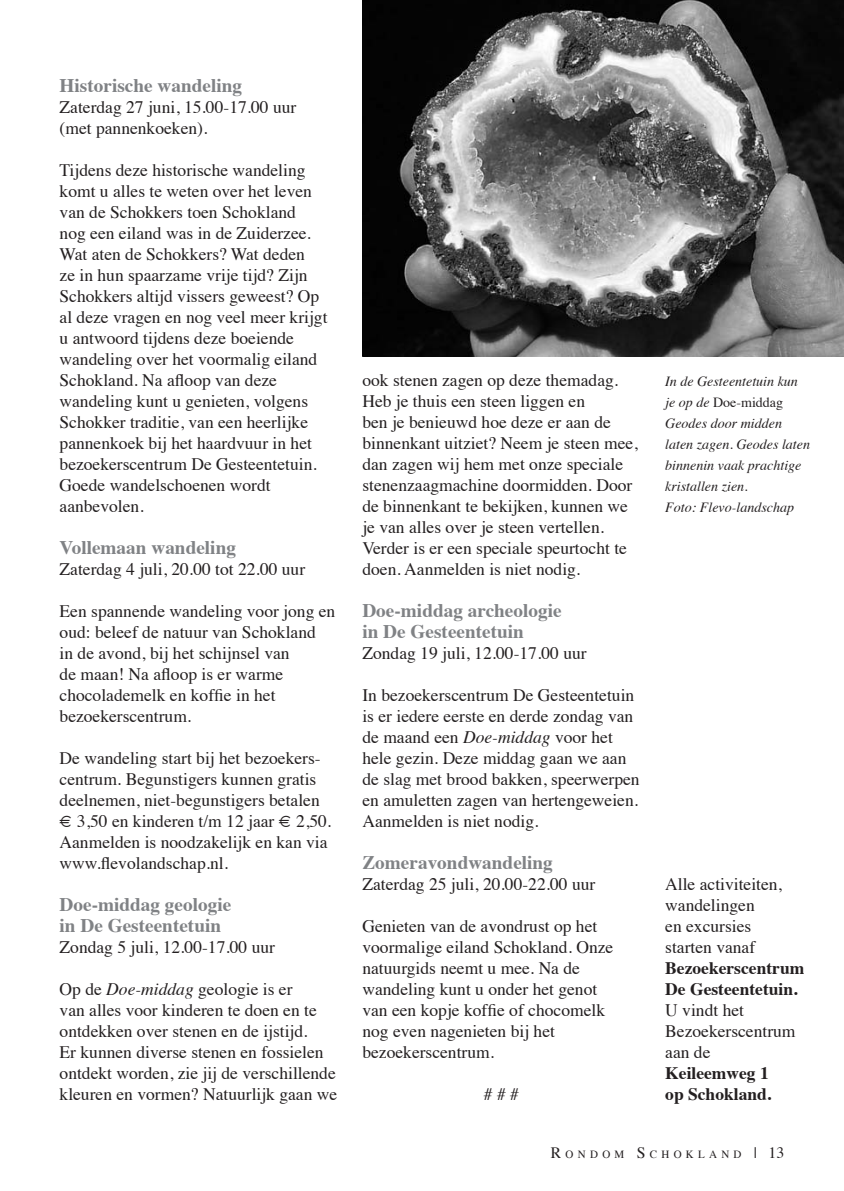
<style>
.page{position:relative;width:844px;height:1191px;background:#fff}
.page>*{position:absolute;margin:0;border:0;box-sizing:border-box;transform-origin:0 0}
.t1{font:700 19.25px/21px "Times";color:#808285}
.t2{font:17.5px/21px "Times";color:#231f20}
.t3{font:700 17.5px/21px "Times";color:#231f20}
.t4{font:italic 14px/21px "Times";color:#231f20}
.t5{font:11.03px "Times";letter-spacing:.385em;color:#231f20}
.s1{font-style:italic}
.s2{font-style:normal}
.s3{font-size:15.75px}
</style>
<div class="page">
<img style="left:363px;top:0;width:480px;height:357px">
<p class="t1" style="left:60px;top:73px;width:184px">Historische wandeling</p>
<p class="t2" style="left:60px;top:95px;width:238px">Zaterdag 27 juni, 15.00-17.00 uur (met pannenkoeken).</p>
<p class="t2" style="left:60px;top:158px;width:269px">Tijdens deze historische wandeling komt u alles te weten over het leven van de Schokkers toen Schokland<br>nog een eiland was in de Zuiderzee.<br>Wat aten de Schokkers? Wat deden<br>ze in hun spaarzame vrije tijd? Zijn Schokkers altijd vissers geweest? Op al deze vragen en nog veel meer krijgt u antwoord tijdens deze boeiende wandeling over het voormalig eiland Schokland. Na afloop van deze wandeling kunt u genieten, volgens Schokker traditie, van een heerlijke pannenkoek bij het haardvuur in het bezoekerscentrum De Gesteentetuin.<br>Goede wandelschoenen wordt aanbevolen.</p>
<p class="t1" style="left:60px;top:535px;width:178px">Vollemaan wandeling</p>
<p class="t2" style="left:60px;top:557px;width:247px">Zaterdag 4 juli, 20.00 tot 22.00 uur</p>
<p class="t2" style="left:60px;top:599px;width:277px">Een spannende wandeling voor jong en oud: beleef de natuur van Schokland<br>in de avond, bij het schijnsel van<br>de maan! Na afloop is er warme chocolademelk en koffie in het bezoekerscentrum.</p>
<p class="t2" style="left:60px;top:746px;width:273px">De wandeling start bij het bezoekers&shy;centrum. Begunstigers kunnen gratis deelnemen, niet-begunstigers betalen € 3,50 en kinderen t/m 12 jaar € 2,50.<br>Aanmelden is noodzakelijk en kan via www.flevolandschap.nl.</p>
<p class="t1" style="left:60px;top:892px;width:173px">Doe-middag geologie in De Gesteentetuin</p>
<p class="t2" style="left:60px;top:935px;width:217px">Zondag 5 juli, 12.00-17.00 uur</p>
<p class="t2" style="left:60px;top:977px;width:279px">Op de <span class="s1">Doe-middag</span> geologie is er<br>van alles voor kinderen te doen en te ontdekken over stenen en de ijstijd.<br>Er kunnen diverse stenen en fossielen ontdekt worden, zie jij de verschillende kleuren en vormen? Natuurlijk gaan we</p>
<p class="t2" style="left:362px;top:368px;width:277px">ook stenen zagen op deze themadag.<br>Heb je thuis een steen liggen en<br>ben je benieuwd hoe deze er aan de binnenkant uitziet? Neem je steen mee, dan zagen wij hem met onze speciale stenenzaagmachine doormidden. Door de binnenkant te bekijken, kunnen we je van alles over je steen vertellen.<br>Verder is er een speciale speurtocht te doen. Aanmelden is niet nodig.</p>
<p class="t1" style="left:362px;top:598px;width:201px">Doe-middag archeologie in De Gesteentetuin</p>
<p class="t2" style="left:362px;top:641px;width:226px">Zondag 19 juli, 12.00-17.00 uur</p>
<p class="t2" style="left:362px;top:683px;width:279px">In bezoekerscentrum De Gesteentetuin is er iedere eerste en derde zondag van de maand een <span class="s1">Doe-middag</span> voor het hele gezin. Deze middag gaan we aan de slag met brood bakken, speerwerpen en amuletten zagen van hertengeweien.<br>Aanmelden is niet nodig.</p>
<p class="t1" style="left:362px;top:850px;width:192px">Zomeravondwandeling</p>
<p class="t2" style="left:362px;top:872px;width:234px">Zaterdag 25 juli, 20.00-22.00 uur</p>
<p class="t2" style="left:362px;top:914px;width:252px">Genieten van de avondrust op het voormalige eiland Schokland. Onze natuurgids neemt u mee. Na de wandeling kunt u onder het genot van een kopje koffie of chocomelk nog even nagenieten bij het bezoekerscentrum.</p>
<p class="t2" style="left:484px;top:1082px;width:36px"># # #</p>
<p class="t4" style="left:665px;top:370px;width:146px">In de Gesteentetuin kun je op de <span class="s2">Doe-middag<br></span>Geodes door midden laten zagen. Geodes laten binnenin vaak prachtige kristallen zien.<br>Foto: Flevo-landschap</p>
<p class="t2" style="left:665px;top:872px;width:118px">Alle activiteiten, wandelingen<br>en excursies starten vanaf</p>
<p class="t3" style="left:665px;top:955px;width:140px">Bezoekerscentrum<br>De Gesteentetuin.</p>
<p class="t2" style="left:665px;top:998px;width:132px">U vindt het<br>Bezoekerscentrum aan de</p>
<p class="t3" style="left:665px;top:1060px;width:108px">Keileemweg 1 op Schokland.</p>
<p class="t5" style="left:550px;top:1144px;width:235px"><span class="s3">R</span>ONDOM <span class="s3">S</span>CHOKLAND <span class="s3">| 13</span></p>
</div>
